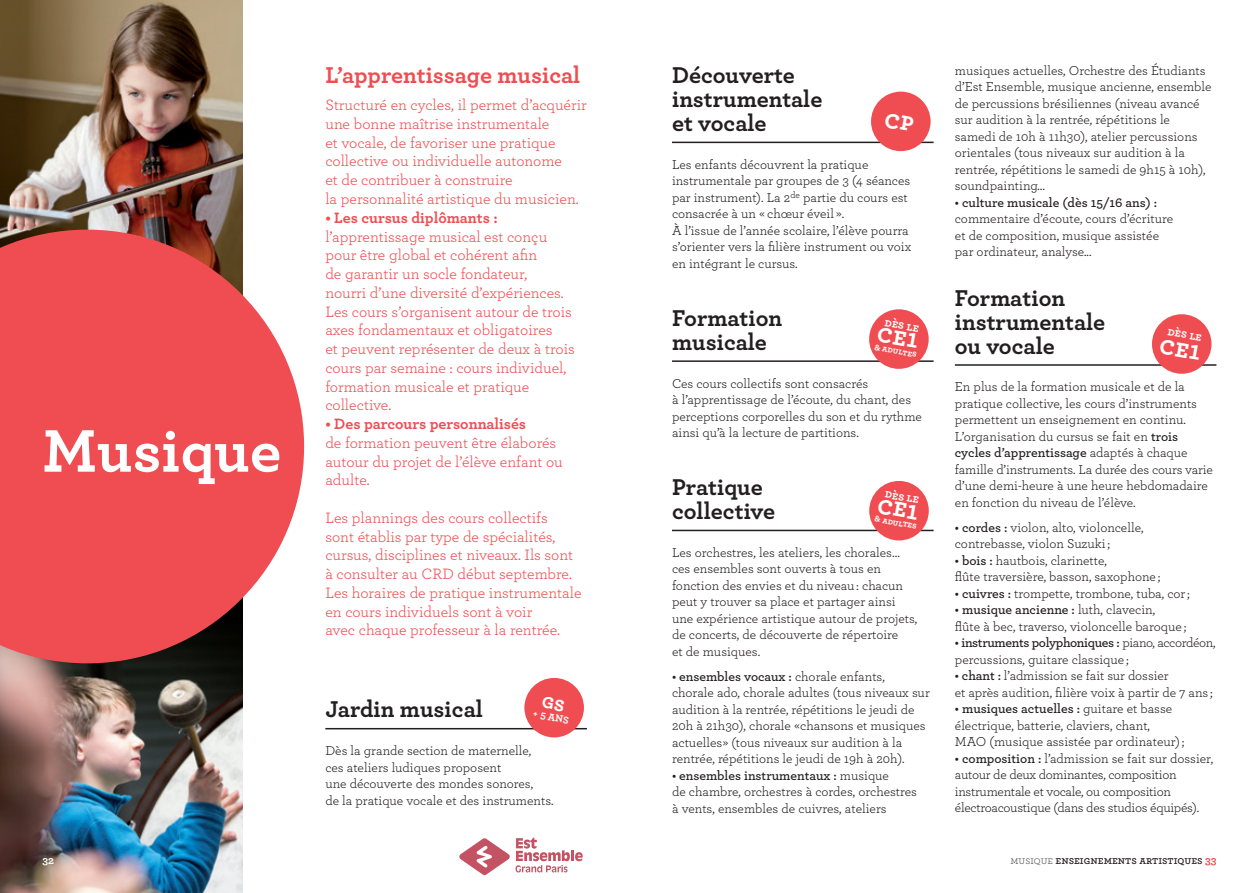
<style>
.page{position:relative;width:1259px;height:893px;background:#fff}
.page>*{position:absolute;margin:0;border:0;box-sizing:border-box;transform-origin:0 0}
.t1{font:700 63px "Archer";color:#fff}
.TITRE_niv1_-filet_de{font:700 24px/24px "Archer";letter-spacing:-.005em;color:#231f20}
.TITRE_niv1_-filet_de-2{font:700 24px "Archer";color:#ef4d52}
.TITRE_niv1_-filet_de-3{font:15.75px/18.8px "Archer";color:#ef4d52}
.DESCRIPTIF_-_retrait{font:13.5px/16.5px "Archer";color:#231f20}
.DESCRIPTIF_-_retrait-2{font:13.5px/16.5px "Archer";letter-spacing:-.02em;color:#231f20}
.t2{font:700 12px "Archer";color:#fff}
.t3{font:600 11.25px "Archer";color:#231f20}
.t4{font:700 11.25px "Archer";color:#fff}
.t5{font:700 10.5px "Archer";color:#fff}
.t6{font:700 9px "Archer";color:#fff}
.s1{font-weight:700}
.s2{font-weight:600}
.s3{font-weight:300}
.s4{font-weight:700;color:#ef4d52}
</style>
<div class="page">
<img style="left:0;top:0;width:242px;height:230px">
<img style="left:0;top:663px;width:242px;height:230px">
<svg style="left:0;top:230px;width:304px;height:433px;background:#e5595c"></svg>
<hr style="left:325px;top:728px;width:262px;height:1px;background:#231f20">
<div style="left:524px;top:678px;width:60px;height:59px;background:#ef4d52;border-radius:50%"></div>
<hr style="left:672px;top:142px;width:261px;height:1px;background:#231f20">
<hr style="left:672px;top:360px;width:261px;height:2px;background:#231f20">
<hr style="left:672px;top:530px;width:261px;height:1px;background:#231f20">
<div style="left:871px;top:92px;width:59px;height:59px;background:#ef4d52;border-radius:50%"></div>
<div style="left:869px;top:309px;width:59px;height:60px;background:#ef4d52;border-radius:50%"></div>
<svg style="left:459px;top:838px;width:123px;height:37px"></svg>
<hr style="left:955px;top:364px;width:261px;height:2px;background:#231f20">
<div style="left:1152px;top:314px;width:59px;height:60px;background:#ef4d52;border-radius:50%"></div>
<div style="left:869px;top:481px;width:59px;height:59px;background:#ef4d52;border-radius:50%"></div>
<p class="t1" style="left:43px;top:401px;width:240px">Musique</p>
<p class="t4" style="left:43px;top:851px;width:13px">32</p>
<p class="TITRE_niv1_-filet_de-2" style="left:325px;top:56px;width:256px">L’apprentissage musical</p>
<p class="TITRE_niv1_-filet_de-3" style="left:325px;top:95px;width:263px">Structuré en cycles, il permet d’acquérir une bonne maîtrise instrumentale<br>et vocale, de favoriser une pratique collective ou individuelle autonome<br>et de contribuer à construire<br>la personnalité artistique du musicien.</p>
<p class="TITRE_niv1_-filet_de-3" style="left:325px;top:207px;width:251px"><span class="s1">• Les cursus diplômants : </span>l’apprentissage musical est conçu pour être global et cohérent afin<br>de garantir un socle fondateur,<br>nourri d’une diversité d’expériences.<br>Les cours s’organisent autour de trois axes fondamentaux et obligatoires<br>et peuvent représenter de deux à trois cours par semaine : cours individuel, formation musicale et pratique collective.</p>
<p class="TITRE_niv1_-filet_de-3" style="left:325px;top:414px;width:239px"><span class="s1">• Des parcours personnalisés<br></span>de formation peuvent être élaborés autour du projet de l’élève enfant ou adulte.</p>
<p class="TITRE_niv1_-filet_de-3" style="left:325px;top:507px;width:258px">Les plannings des cours collectifs<br>sont établis par type de spécialités, cursus, disciplines et niveaux. Ils sont à consulter au CRD début septembre.<br>Les horaires de pratique instrumentale en cours individuels sont à voir<br>avec chaque professeur à la rentrée.</p>
<p class="TITRE_niv1_-filet_de" style="left:325px;top:696px;width:159px">Jardin musical</p>
<p class="DESCRIPTIF_-_retrait" style="left:325px;top:742px;width:230px">Dès la grande section de maternelle,<br>ces ateliers ludiques proposent<br>une découverte des mondes sonores,<br>de la pratique vocale et des instruments.</p>
<p class="t5" style="left:535px;top:706px;width:37px;rotate:10deg">+ 5 ANS</p>
<p class="TITRE_niv1_-filet_de" style="left:672px;top:61px;width:152px">Découverte instrumentale et vocale</p>
<p class="DESCRIPTIF_-_retrait" style="left:672px;top:155px;width:241px">Les enfants découvrent la pratique instrumentale par groupes de 3 (4 séances par instrument). La 2<sup>de</sup> partie du cours est consacrée à un « chœur éveil ».<br>À l’issue de l’année scolaire, l’élève pourra s’orienter vers la filière instrument ou voix en intégrant le cursus.</p>
<p class="TITRE_niv1_-filet_de" style="left:672px;top:304px;width:112px">Formation musicale</p>
<p class="DESCRIPTIF_-_retrait" style="left:672px;top:374px;width:251px">Ces cours collectifs sont consacrés<br>à l’apprentissage de l’écoute, du chant, des perceptions corporelles du son et du rythme ainsi qu’à la lecture de partitions.</p>
<p class="TITRE_niv1_-filet_de" style="left:672px;top:474px;width:105px">Pratique collective</p>
<p class="DESCRIPTIF_-_retrait" style="left:672px;top:543px;width:247px">Les orchestres, les ateliers, les chorales… ces ensembles sont ouverts à tous en fonction des envies et du niveau : chacun peut y trouver sa place et partager ainsi une expérience artistique autour de projets, de concerts, de découverte de répertoire<br>et de musiques.</p>
<p class="DESCRIPTIF_-_retrait" style="left:672px;top:667px;width:259px"><span class="s2">• ensembles vocaux :</span> chorale enfants, chorale ado, chorale adultes (tous niveaux sur audition à la rentrée, répétitions le jeudi de 20h à 21h30), chorale «chansons et musiques actuelles» (tous niveaux sur audition à la rentrée, répétitions le jeudi de 19h à 20h).</p>
<p class="DESCRIPTIF_-_retrait" style="left:672px;top:766px;width:246px"><span class="s2">• ensembles instrumentaux :</span> musique<br>de chambre, orchestres à cordes, orchestres à vents, ensembles de cuivres, ateliers</p>
<p class="t2" style="left:886px;top:312px;width:36px;rotate:10deg">dès le</p>
<p class="t6" style="left:875px;top:340px;width:44px;rotate:10deg">&amp; adultes</p>
<p class="t2" style="left:886px;top:484px;width:36px;rotate:10deg">dès le</p>
<p class="t6" style="left:876px;top:511px;width:44px;rotate:10deg">&amp; adultes</p>
<p class="DESCRIPTIF_-_retrait" style="left:955px;top:61px;width:258px">musiques actuelles, Orchestre des Étudiants d’Est Ensemble, musique ancienne, ensemble de percussions brésiliennes (niveau avancé sur audition à la rentrée, répétitions le samedi de 10h à 11h30), atelier percussions orientales (tous niveaux sur audition à la rentrée, répétitions le samedi de 9h15 à 10h), soundpainting…</p>
<p class="DESCRIPTIF_-_retrait" style="left:955px;top:193px;width:220px"><span class="s2">• culture musicale (dès 15/16 ans) : </span>commentaire d’écoute, cours d’écriture et de composition, musique assistée par ordinateur, analyse...</p>
<p class="TITRE_niv1_-filet_de" style="left:955px;top:284px;width:152px">Formation instrumentale ou vocale</p>
<p class="DESCRIPTIF_-_retrait" style="left:955px;top:378px;width:260px">En plus de la formation musicale et de la pratique collective, les cours d’instruments permettent un enseignement en continu.<br>L’organisation du cursus se fait en <span class="s2">trois cycles d’apprentissage</span> adaptés à chaque famille d’instruments. La durée des cours varie d’une demi-heure à une heure hebdomadaire en fonction du niveau de l’élève.</p>
<p class="DESCRIPTIF_-_retrait" style="left:955px;top:518px;width:190px"><span class="s2">• cordes :</span> violon, alto, violoncelle, contrebasse, violon Suzuki ;</p>
<p class="DESCRIPTIF_-_retrait" style="left:955px;top:551px;width:207px"><span class="s2">• bois :</span> hautbois, clarinette,<br>flûte traversière, basson, saxophone ;</p>
<p class="DESCRIPTIF_-_retrait" style="left:955px;top:584px;width:236px"><span class="s2">• cuivres :</span> trompette, trombone, tuba, cor ;</p>
<p class="DESCRIPTIF_-_retrait" style="left:955px;top:601px;width:233px"><span class="s2">• musique ancienne :</span> luth, clavecin,<br>flûte à bec, traverso, violoncelle baroque ;</p>
<p class="DESCRIPTIF_-_retrait" style="left:955px;top:634px;width:262px"><span class="s2">• instruments polyphoniques :</span> piano, accordéon, percussions, guitare classique ;</p>
<p class="DESCRIPTIF_-_retrait" style="left:955px;top:667px;width:259px"><span class="s2">• chant :</span> l’admission se fait sur dossier<br>et après audition, filière voix à partir de 7 ans ;</p>
<p class="DESCRIPTIF_-_retrait" style="left:955px;top:700px;width:231px"><span class="s2">• musiques actuelles :</span> guitare et basse électrique, batterie, claviers, chant,<br>MAO (musique assistée par ordinateur) ;</p>
<p class="DESCRIPTIF_-_retrait-2" style="left:955px;top:749px;width:260px"><span class="s2">• composition :</span> l’admission se fait sur dossier, autour de deux dominantes, composition instrumentale et vocale, ou composition électroacoustique (dans des studios équipés).</p>
<p class="t2" style="left:1169px;top:322px;width:36px;rotate:10deg">dès le</p>
<p class="t3" style="left:1010px;top:852px;width:207px"><span class="s3">musique</span> enseignements artistiques <span class="s4">33</span></p>
</div>
